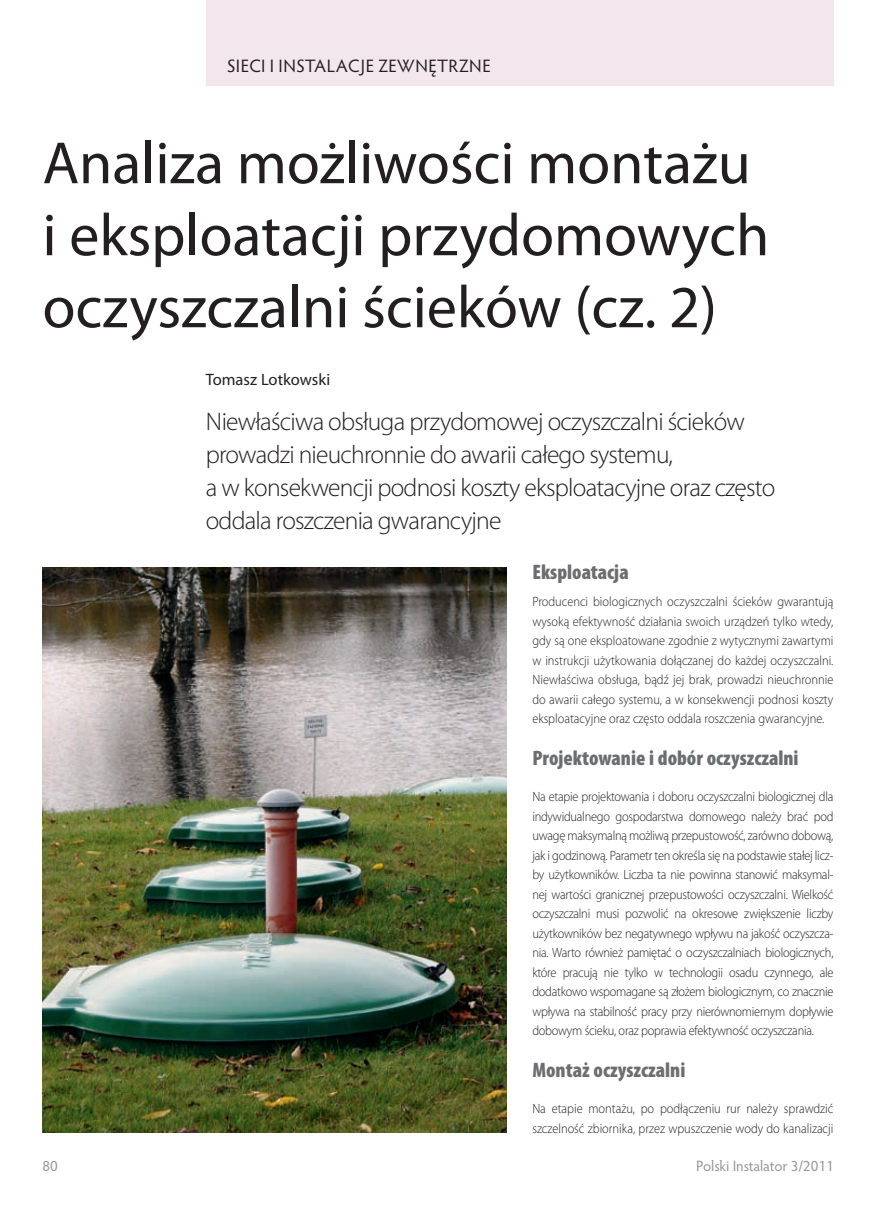
<style>
.page{position:relative;width:893px;height:1212px;background:#fff}
.page>*{position:absolute;margin:0;border:0;box-sizing:border-box;transform-origin:0 0}
.t1{font:60px/72px "Myriad Pro";color:#231f20}
.t2{font:300 25.5px/33px "Myriad Pro";letter-spacing:-.03em;color:#231f20}
.t3{font:900 condensed 21px "Myriad Pro";color:#6c6d70}
.t4{font:18px "Hypatia Sans Pro";letter-spacing:.025em;color:#231f20}
.t5{font:16.5px "Myriad Pro";color:#231f20}
.t6{font:15px "Hypatia Sans Pro";letter-spacing:-.005em;color:#939598}
.t7{font:300 13.5px/19.5px "Myriad Pro";color:#231f20;text-align:justify;scale:.92 1}
</style>
<div class="page">
<div style="left:206px;top:0;width:627px;height:85px;background:#f3e7ed"></div>
<img style="left:43px;top:567px;width:464px;height:566px">
<h3 class="t4" style="left:227px;top:54px;width:265px">SIECI I INSTALACJE ZEWNĘTRZNE</h3>
<h1 class="t1" style="left:43px;top:126px;width:728px">Analiza możliwości montażu i eksploatacji przydomowych oczyszczalni ścieków (cz. 2)</h1>
<p class="t5" style="left:206px;top:369px;width:126px">Tomasz Lotkowski</p>
<h2 class="t2" style="left:206px;top:406px;width:571px">Niewłaściwa obsługa przydomowej oczyszczalni ścieków prowadzi nieuchronnie do awarii całego systemu,<br>a w konsekwencji podnosi koszty eksploatacyjne oraz często oddala roszczenia gwarancyjne</h2>
<h3 class="t3" style="left:532px;top:560px;width:98px">Eksploatacja</h3>
<p class="t7" style="left:532px;top:592px;width:329px">Producenci biologicznych oczyszczalni ścieków gwarantują wysoką efektywność działania swoich urządzeń tylko wtedy, gdy są one eksploatowane zgodnie z wytycznymi zawartymi w instrukcji użytkowania dołączanej do każdej oczyszczalni.<br>Niewłaściwa obsługa, bądź jej brak, prowadzi nieuchronnie do awarii całego systemu, a w konsekwencji podnosi koszty eksploatacyjne oraz często oddala roszczenia gwarancyjne.</p>
<h3 class="t3" style="left:532px;top:746px;width:268px">Projektowanie i dobór oczyszczalni</h3>
<p class="t7" style="left:532px;top:787px;width:329px">Na etapie projektowania i doboru oczyszczalni biologicznej dla indywidualnego gospodarstwa domowego należy brać pod uwagę maksymalną możliwą przepustowość, zarówno dobową, jak i godzinową. Parametr ten określa się na podstawie stałej licz&shy;by użytkowników. Liczba ta nie powinna stanowić maksymal&shy;nej wartości granicznej przepustowości oczyszczalni. Wielkość oczyszczalni musi pozwolić na okresowe zwiększenie liczby użytkowników bez negatywnego wpływu na jakość oczyszcza&shy;nia. Warto również pamiętać o oczyszczalniach biologicznych, które pracują nie tylko w technologii osadu czynnego, ale dodatkowo wspomagane są złożem biologicznym, co znacznie wpływa na stabilność pracy przy nierównomiernym dopływie dobowym ścieku, oraz poprawia efektywność oczyszczania.</p>
<h3 class="t3" style="left:532px;top:1058px;width:154px">Montaż oczyszczalni</h3>
<p class="t7" style="left:532px;top:1099px;width:329px">Na etapie montażu, po podłączeniu rur należy sprawdzić szczelność zbiornika, przez wpuszczenie wody do kanalizacji</p>
<p class="t6" style="left:43px;top:1156px;width:17px">80</p>
<p class="t6" style="left:696px;top:1156px;width:139px">Polski Instalator 3/2011</p>
</div>
